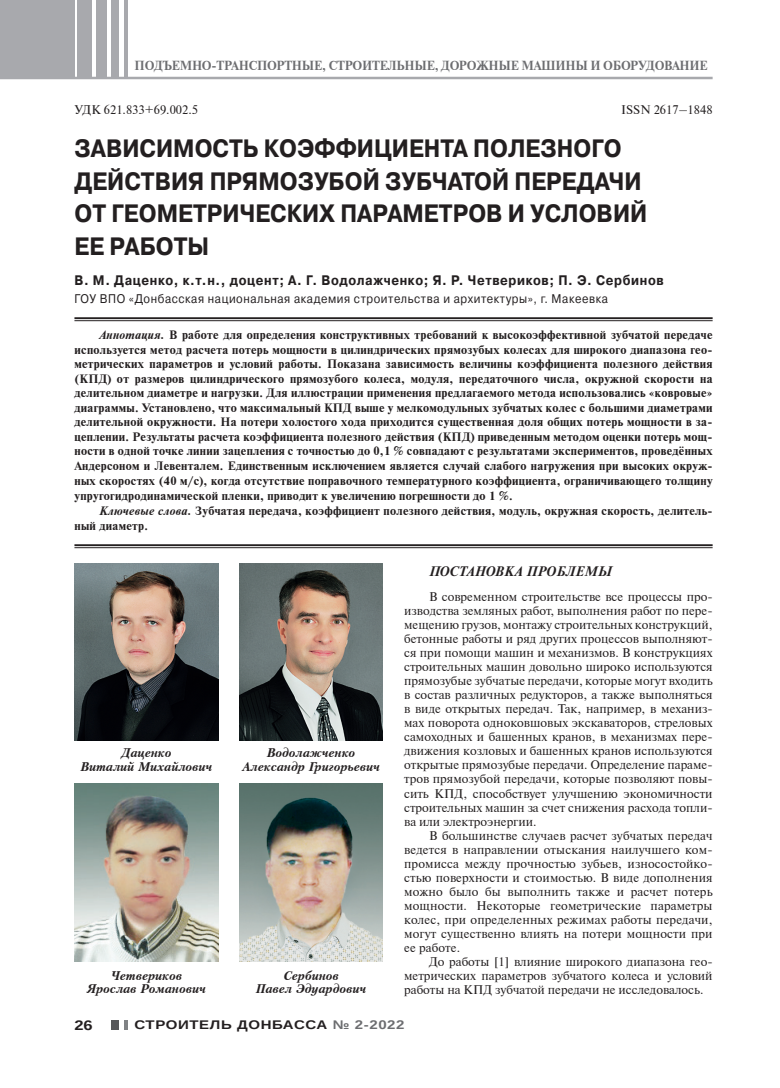
<style>
.page{position:relative;width:780px;height:1088px;background:#fff}
.page>*{position:absolute;margin:0;border:0;box-sizing:border-box;transform-origin:0 0}
.t1{font:700 25px/32.5px "Pragmatica C";color:#231f20;scale:.9 1}
.t2{font:700 13.75px "Pragmatica C";letter-spacing:.05em;color:#231f20;scale:.9 1}
.t3{font:italic 700 13.75px "Newton C";letter-spacing:.03em;color:#231f20}
.t4{font:700 13.75px "Arimo";color:#231f20;scale:1.2 1}
.t5{font:700 13.12px "Newton C";letter-spacing:-.01em;color:#6c6d70;scale:.94 1}
.t6{font:12.5px/14px "Newton C";color:#231f20;text-align:justify}
.t7{font:italic 700 12.5px/13.8px "Petersburg CTT";color:#231f20;text-align:center}
.t8{font:12.5px "Pragmatica C";letter-spacing:.05em;color:#231f20;scale:.9 1}
.t9{font:700 12.5px "Arimo";letter-spacing:.04em;color:#231f20;scale:1.2 1}
.t10{font:700 12.12px/14.6px "Newton C";letter-spacing:.025em;color:#231f20}
.s1{font-style:italic}
.s2{color:#6c6d70}
</style>
<div class="page">
<div style="left:0;top:0;width:74px;height:78px;background:#a8a9ad"></div>
<div style="left:78px;top:0;width:14px;height:78px;background:#a8a9ad"></div>
<div style="left:96px;top:0;width:11px;height:78px;background:#a8a9ad"></div>
<div style="left:111px;top:0;width:7px;height:78px;background:#a8a9ad"></div>
<hr style="left:124px;top:0;width:3px;height:78px;background:#a8a9ad">
<div style="left:111px;top:1020px;width:7px;height:9px;background:#57585a"></div>
<svg style="left:124px;top:1020px;width:3px;height:9px"></svg>
<hr style="left:0;top:77px;width:712px;height:2px;background:#a8a9ad">
<hr style="left:74px;top:317px;width:638px;height:2px;background:#231f20">
<hr style="left:74px;top:320px;width:638px;height:1px;background:#231f20">
<hr style="left:74px;top:544px;width:638px;height:2px;background:#231f20">
<hr style="left:74px;top:547px;width:638px;height:1px;background:#231f20">
<img style="left:74px;top:563px;width:144px;height:178px">
<img style="left:74px;top:784px;width:144px;height:177px">
<img style="left:239px;top:784px;width:143px;height:177px">
<img style="left:239px;top:563px;width:143px;height:178px">
<p class="t5" style="left:134px;top:58px;width:611px">ПОДЪЕМНО-ТРАНСПОРТНЫЕ, СТРОИТЕЛЬНЫЕ, ДОРОЖНЫЕ МАШИНЫ И ОБОРУДОВАНИЕ</p>
<p class="t6" style="left:74px;top:103px;width:125px">УДК 621.833+69.002.5</p>
<h1 class="t1" style="left:74px;top:132px;width:638px">ЗАВИСИМОСТЬ КОЭФФИЦИЕНТА ПОЛЕЗНОГО<br>ДЕЙСТВИЯ ПРЯМОЗУБОЙ ЗУБЧАТОЙ ПЕРЕДАЧИ<br>ОТ ГЕОМЕТРИЧЕСКИХ ПАРАМЕТРОВ И УСЛОВИЙ<br>ЕЕ РАБОТЫ</h1>
<p class="t2" style="left:74px;top:272px;width:656px">В. М. Даценко, к.т.н., доцент; А. Г. Водолажченко; Я. Р. Четвериков; П. Э. Сербинов</p>
<p class="t8" style="left:74px;top:292px;width:594px">ГОУ ВПО «Донбасская национальная академия строительства и архитектуры», г. Макеевка</p>
<p class="t10" style="left:74px;top:328px;width:639px;text-indent:25px"><span class="s1">Аннотация.</span> В работе для определения конструктивных требований к высокоэффективной зубчатой передаче используется метод расчета потерь мощности в цилиндрических прямозубых колесах для широкого диапазона гео&shy;метрических параметров и условий работы. Показана зависимость величины коэффициента полезного действия (КПД) от размеров цилиндрического прямозубого колеса, модуля, передаточного числа, окружной скорости на делительном диаметре и нагрузки. Для иллюстрации применения предлагаемого метода использовались «ковровые» диаграммы. Установлено, что максимальный КПД выше у мелкомодульных зубчатых колес с большими диаметрами делительной окружности. На потери холостого хода приходится существенная доля общих потерь мощности в за&shy;цеплении. Результаты расчета коэффициента полезного действия (КПД) приведенным методом оценки потерь мощ&shy;ности в одной точке линии зацепления с точностью до 0,1 % совпадают с результатами экспериментов, проведённых Андерсоном и Левенталем. Единственным исключением является случай слабого нагружения при высоких окруж&shy;ных скоростях (40 м/с), когда отсутствие поправочного температурного коэффициента, ограничивающего толщину упругогидродинамической пленки, приводит к увеличению погрешности до 1 %.</p>
<p class="t10" style="left:74px;top:503px;width:639px;line-height:15.1px;text-indent:25px"><span class="s1">Ключевые слова.</span> Зубчатая передача, коэффициент полезного действия, модуль, окружная скорость, делитель&shy;ный диаметр.</p>
<p class="t6" style="left:621px;top:103px;width:93px">ISSN 2617–1848</p>
<p class="t7" style="left:80px;top:745px;width:133px">Даценко<br>Виталий Михайлович</p>
<p class="t7" style="left:242px;top:745px;width:139px">Водолажченко<br>Александр Григорьевич</p>
<p class="t7" style="left:87px;top:968px;width:120px">Четвериков<br>Ярослав Романович</p>
<p class="t7" style="left:256px;top:968px;width:112px">Сербинов<br>Павел Эдуардович</p>
<p class="t3" style="left:429px;top:563px;width:184px">ПОСТАНОВКА ПРОБЛЕМЫ</p>
<p class="t6" style="left:404px;top:590px;width:310px;text-indent:25px">В современном строительстве все процессы про&shy;изводства земляных работ, выполнения работ по пере&shy;мещению грузов, монтажу строительных конструкций, бетонные работы и ряд других процессов выполняют&shy;ся при помощи машин и механизмов. В конструкциях строительных машин довольно широко используются прямозубые зубчатые передачи, которые могут входить в состав различных редукторов, а также выполняться в виде открытых передач. Так, например, в механиз&shy;мах поворота одноковшовых экскаваторов, стреловых самоходных и башенных кранов, в механизмах пере&shy;движения козловых и башенных кранов используются открытые прямозубые передачи. Определение параме&shy;тров прямозубой передачи, которые позволяют повы&shy;сить КПД, способствует улучшению экономичности строительных машин за счет снижения расхода топли&shy;ва или электроэнергии.</p>
<p class="t6" style="left:404px;top:828px;width:310px;text-indent:25px">В большинстве случаев расчет зубчатых передач ведется в направлении отыскания наилучшего ком&shy;промисса между прочностью зубьев, износостойко&shy;стью поверхности и стоимостью. В виде дополнения можно было бы выполнить также и расчет потерь мощности. Некоторые геометрические параметры колес, при определенных режимах работы передачи, могут существенно влиять на потери мощности при ее работе.</p>
<p class="t6" style="left:404px;top:955px;width:310px;text-indent:25px">До работы [1] влияние широкого диапазона гео&shy;метрических параметров зубчатого колеса и условий работы на КПД зубчатой передачи не исследовалось.</p>
<p class="t4" style="left:74px;top:1016px;width:17px">26</p>
<p class="t9" style="left:134px;top:1016px;width:226px">СТРОИТЕЛЬ ДОНБАССА <span class="s2">№ 2-2022</span></p>
</div>
